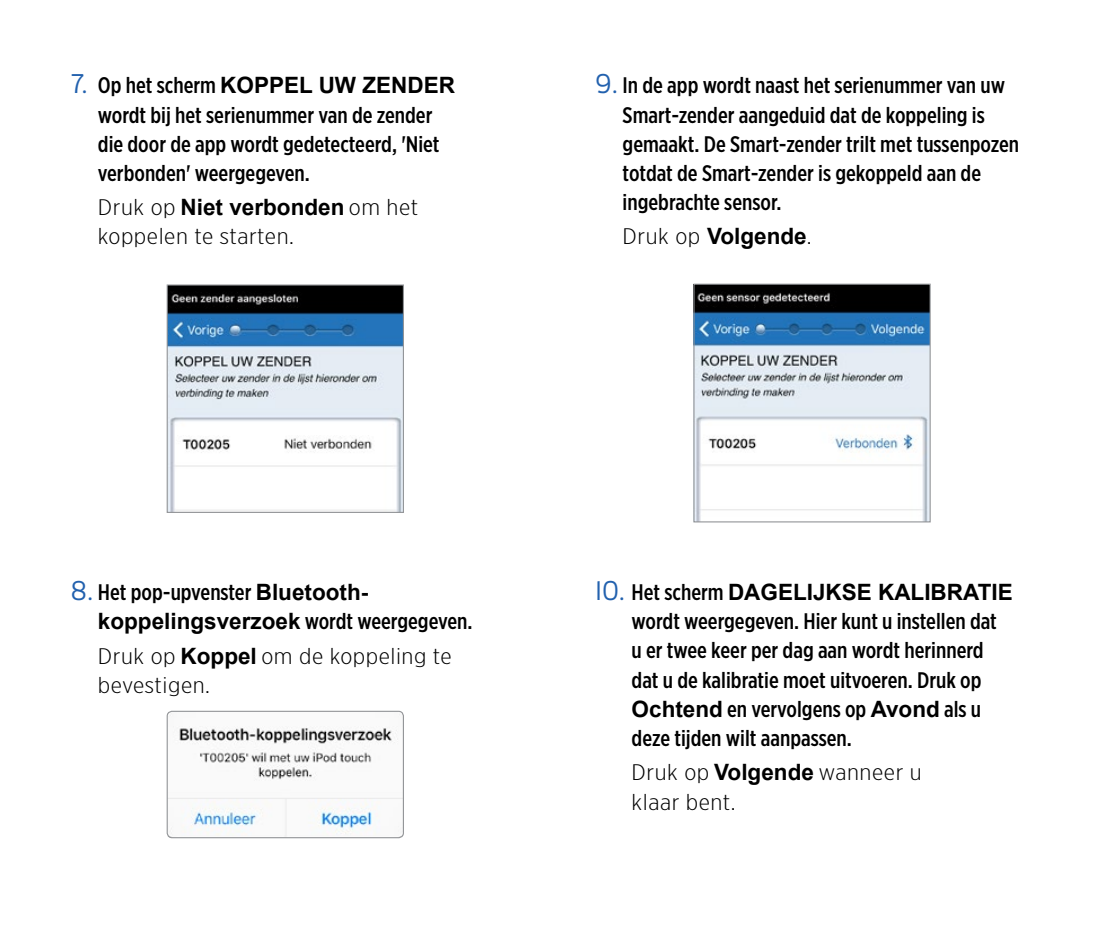
<style>
.page{position:relative;width:1094px;height:932px;background:#fff}
.page>*{position:absolute;margin:0;border:0;box-sizing:border-box;transform-origin:0 0}
.t1{font:500 22.5px/29.2px "Gotham X Narrow";color:#000}
.t2{font:700 22.5px "Arial";color:#000}
.t3{font:300 22.5px/29.2px "Gotham X Narrow";letter-spacing:.02em;color:#000;scale:1.2 1}
.s1{font-family:"Enzo Pro";font-weight:500;font-size:27px;color:#2261ae}
.s2{font-family:"Gotham X Narrow";font-weight:500}
.s3{font-family:"Gotham X Narrow";font-weight:300}
.s4{font-family:"Enzo Pro";font-size:27px;color:#2261ae}
.s5{font-family:"Arial";font-weight:700}
</style>
<div class="page">
<img style="left:167px;top:712px;width:235px;height:125px">
<div style="left:167px;top:710px;width:237px;height:128px;border:1px solid #939598;border-radius:5px"></div>
<img style="left:169px;top:286px;width:233px;height:225px">
<div style="left:167px;top:284px;width:237px;height:229px;border:1px solid #939598"></div>
<img style="left:695px;top:286px;width:233px;height:234px">
<div style="left:693px;top:284px;width:237px;height:238px;border:1px solid #939598"></div>
<p class="t2" style="left:71px;top:71px;width:385px"><span class="s1">7.</span> <span class="s2">Op het scherm</span> KOPPEL UW ZENDER</p>
<p class="t1" style="left:98px;top:100px;width:343px">wordt bij het serienummer van de zender die door de app wordt gedetecteerd, 'Niet verbonden' weergegeven.</p>
<p class="t2" style="left:98px;top:192px;width:322px"><span class="s3">Druk op</span> Niet verbonden <span class="s3">om het</span></p>
<p class="t3" style="left:98px;top:221px;width:165px">koppelen te starten.</p>
<p class="t1" style="left:622px;top:70px;width:398px;text-indent:-27px"><span class="s4">9.</span> In de app wordt naast het serienummer van uw Smart-zender aangeduid dat de koppeling is gemaakt. De Smart-zender trilt met tussenpozen totdat de Smart-zender is gekoppeld aan de ingebrachte sensor.</p>
<p class="t2" style="left:622px;top:222px;width:190px"><span class="s3">Druk op</span> Volgende<span class="s3">.</span></p>
<p class="t1" style="left:71px;top:577px;width:299px"><span class="s4">8.</span> Het pop-upvenster <span class="s5">Bluetooth-</span></p>
<p class="t2" style="left:98px;top:606px;width:376px">koppelingsverzoek <span class="s2">wordt weergegeven.</span></p>
<p class="t3" style="left:98px;top:640px;width:296px">Druk op <span class="s5">Koppel</span> om de koppeling te bevestigen.</p>
<p class="t2" style="left:595px;top:577px;width:418px"><span class="s1">10.</span> <span class="s2">Het scherm</span> DAGELIJKSE KALIBRATIE</p>
<p class="t1" style="left:631px;top:606px;width:367px">wordt weergegeven. Hier kunt u instellen dat u er twee keer per dag aan wordt herinnerd dat u de kalibratie moet uitvoeren. Druk op <span class="s5">Ochtend</span> en vervolgens op <span class="s5">Avond</span> als u deze tijden wilt aanpassen.</p>
<p class="t3" style="left:631px;top:757px;width:243px">Druk op <span class="s5">Volgende</span> wanneer u klaar bent.</p>
</div>
